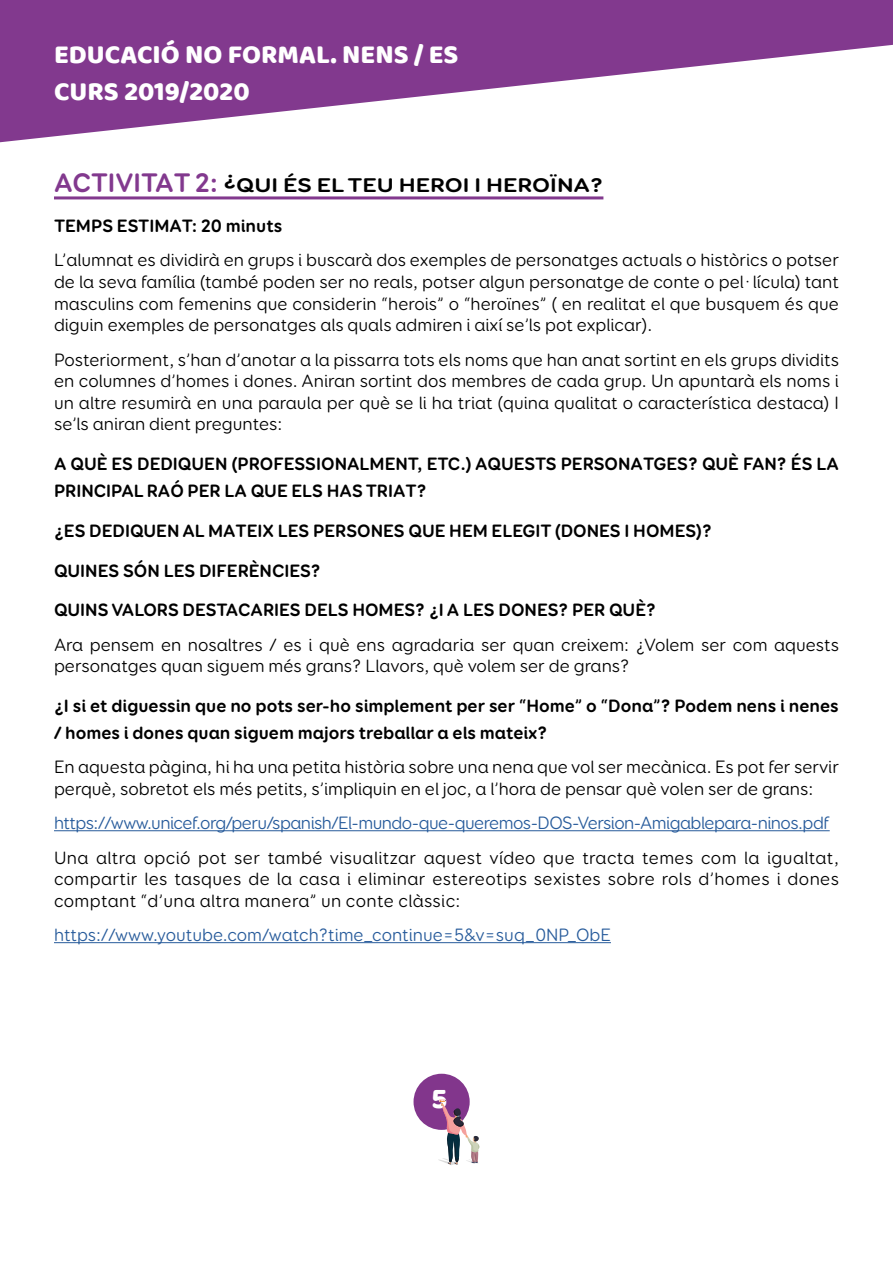
<style>
.page{position:relative;width:893px;height:1263px;background:#fff}
.page>*{position:absolute;margin:0;border:0;box-sizing:border-box;transform-origin:0 0}
.t1{font:30px "Baloo";color:#fff}
.t2{font:27px/36.9px "Baloo";color:#fff}
.t3{font:700 19.95px "Booster Next FY";color:#000;scale:1.2 1}
.t4{font:18px/21.6px "Booster Next FY";color:#000;text-align:justify}
.t5{font:700 18px/27px "Booster Next FY";color:#000}
.t6{font:18px "Booster Next FY";letter-spacing:-.03em;color:#275b9b}
.t7{font:18px "Booster Next FY";color:#275b9b}
.s1{font-size:27px;color:#82398e}
</style>
<div class="page">
<svg style="left:0;top:0;width:893px;height:143px;fill:#82398e"></svg>
<div style="left:414px;top:1074px;width:56px;height:56px;background:#82368c;border-radius:50%"></div>
<svg style="left:438px;top:1100px;width:42px;height:65px"></svg>
<hr style="left:54px;top:196px;width:549px;height:3px;background:#82398e">
<hr style="left:54px;top:830px;width:776px;height:1px;background:#275b9b">
<hr style="left:54px;top:942px;width:557px;height:1px;background:#275b9b">
<h2 class="t2" style="left:54px;top:35px;width:406px">EDUCACIÓ NO FORMAL. NENS / ES<br>CURS 2019/2020</h2>
<p class="t3" style="left:54px;top:173px;width:459px"><span class="s1">ACTIVITAT 2:</span> ¿QUI ÉS EL TEU HEROI I HEROÏNA?</p>
<p class="t5" style="left:54px;top:212px;width:230px">TEMPS ESTIMAT: 20 minuts</p>
<p class="t4" style="left:54px;top:249px;width:786px">L’alumnat es dividirà en grups i buscarà dos exemples de personatges actuals o històrics o potser de la seva família (també poden ser no reals, potser algun personatge de conte o pel·lícula) tant masculins com femenins que considerin “herois” o “heroïnes” ( en realitat el que busquem és que diguin exemples de personatges als quals admiren i així se’ls pot explicar).</p>
<p class="t4" style="left:54px;top:348px;width:786px">Posteriorment, s’han d’anotar a la pissarra tots els noms que han anat sortint en els grups dividits en columnes d’homes i dones. Aniran sortint dos membres de cada grup. Un apuntarà els noms i un altre resumirà en una paraula per què se li ha triat (quina qualitat o característica destaca) I se’ls aniran dient preguntes:</p>
<p class="t5" style="left:54px;top:450px;width:786px">A QUÈ ES DEDIQUEN (PROFESSIONALMENT, ETC.) AQUESTS PERSONATGES? QUÈ FAN? ÉS LA<br>PRINCIPAL RAÓ PER LA QUE ELS HAS TRIAT?</p>
<p class="t5" style="left:54px;top:517px;width:660px">¿ES DEDIQUEN AL MATEIX LES PERSONES QUE HEM ELEGIT (DONES I HOMES)?</p>
<p class="t5" style="left:54px;top:557px;width:268px">QUINES SÓN LES DIFERÈNCIES?</p>
<p class="t5" style="left:54px;top:597px;width:604px">QUINS VALORS DESTACARIES DELS HOMES? ¿I A LES DONES? PER QUÈ?</p>
<p class="t4" style="left:54px;top:634px;width:787px">Ara pensem en nosaltres / es i què ens agradaria ser quan creixem: ¿Volem ser com aquests personatges quan siguem més grans? Llavors, què volem ser de grans?</p>
<p class="t5" style="left:54px;top:692px;width:786px">¿I si et diguessin que no pots ser-ho simplement per ser “Home” o “Dona”? Podem nens i nenes / homes i dones quan siguem majors treballar a els mateix?</p>
<p class="t4" style="left:54px;top:756px;width:786px">En aquesta pàgina, hi ha una petita història sobre una nena que vol ser mecànica. Es pot fer servir perquè, sobretot els més petits, s’impliquin en el joc, a l’hora de pensar què volen ser de grans:</p>
<p class="t6" style="left:54px;top:812px;width:777px">https://www.unicef.org/peru/spanish/El-mundo-que-queremos-DOS-Version-Amigablepara-ninos.pdf</p>
<p class="t4" style="left:54px;top:847px;width:786px">Una altra opció pot ser també visualitzar aquest vídeo que tracta temes com la igualtat, compartir les tasques de la casa i eliminar estereotips sexistes sobre rols d’homes i dones comptant “d’una altra manera” un conte clàssic:</p>
<p class="t7" style="left:54px;top:924px;width:558px">https://www.youtube.com/watch?time_continue=5&amp;v=suq_0NP_ObE</p>
<h1 class="t1" style="left:431px;top:1080px;width:17px">5</h1>
</div>
